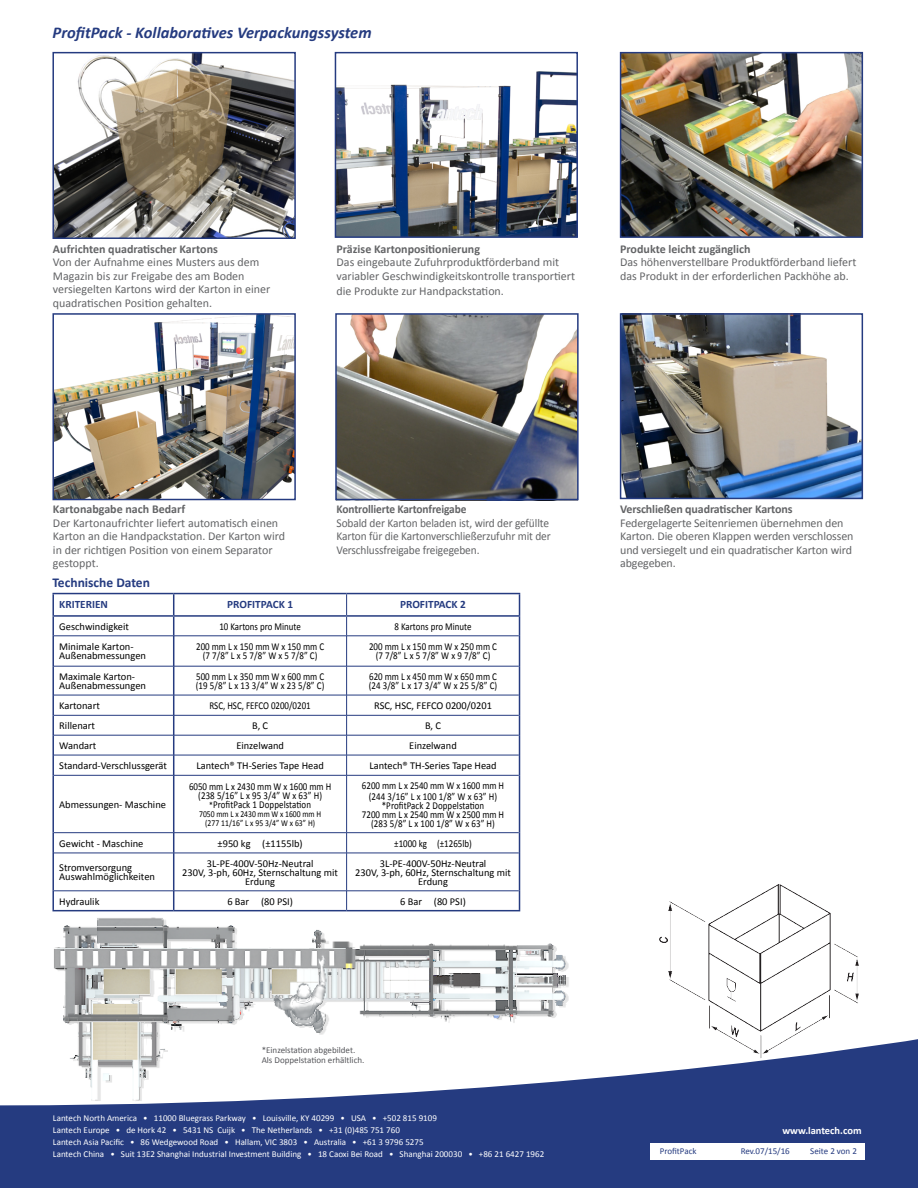
<style>
.page{position:relative;width:918px;height:1188px;background:#fff}
.page>*{position:absolute;margin:0;border:0;box-sizing:border-box;transform-origin:0 0}
.t1{font:italic 700 16.5px "Calibri";color:#253b80}
.t2{font:700 13.5px "Calibri";color:#253b80}
.t3{font:12px/13.5px "Calibri";letter-spacing:-.005em;color:#636466}
.t4{font:700 12px "Calibri";color:#636466}
.t5{font:12px/13.5px "Calibri";letter-spacing:-.005em;color:#636466;scale:.95 1}
.t6{font:700 12px "Calibri";color:#636466;scale:.95 1}
.t7{font:700 11.25px "Calibri";color:#253b80}
.t8{font:10.5px/9px "Calibri";color:#000}
.t9{font:10.5px/9px "Calibri";color:#000;text-align:center;scale:.85 1}
.t10{font:700 10.5px "Calibri";color:#fff}
.t11{font:9px/12px "Calibri";color:#fff}
.t12{font:9px/10.5px "Calibri";color:#55565a}
.t13{font:9px/9px "Calibri";color:#000;text-align:center;scale:.85 1}
.t14{font:9px "Calibri";color:#253b80}
.s1{font-size:9px}
</style>
<div class="page">
<svg style="left:0;top:1039px;width:918px;height:149px;background:#384c8b"></svg>
<img style="left:55px;top:55px;width:238px;height:181px">
<div style="left:52px;top:52px;width:244px;height:187px;border:2px solid #253b80"></div>
<img style="left:338px;top:316px;width:238px;height:181px">
<div style="left:335px;top:313px;width:244px;height:187px;border:2px solid #253b80"></div>
<img style="left:623px;top:316px;width:237px;height:180px">
<img style="left:623px;top:55px;width:237px;height:180px">
<img style="left:55px;top:316px;width:238px;height:181px">
<img style="left:338px;top:71px;width:237px;height:164px">
<div style="left:52px;top:313px;width:244px;height:187px;border:2px solid #253b80"></div>
<div style="left:620px;top:52px;width:243px;height:186px;border:2px solid #253b80"></div>
<div style="left:620px;top:313px;width:243px;height:186px;border:2px solid #253b80"></div>
<div style="left:335px;top:52px;width:243px;height:186px;border:2px solid #253b80"></div>
<img style="left:653px;top:884px;width:209px;height:178px">
<div style="left:650px;top:1144px;width:215px;height:16px;background:#fff"></div>
<hr style="left:52px;top:593px;width:122px;height:1px;background:#253b80">
<hr style="left:52px;top:594px;width:2px;height:21px;background:#253b80">
<hr style="left:174px;top:593px;width:173px;height:1px;background:#253b80">
<hr style="left:347px;top:593px;width:173px;height:1px;background:#253b80">
<hr style="left:52px;top:615px;width:122px;height:2px;background:#253b80">
<svg style="left:52px;top:617px;width:2px;height:19px"></svg>
<hr style="left:174px;top:615px;width:173px;height:2px;background:#253b80">
<svg style="left:173px;top:594px;width:1px;height:42px"></svg>
<hr style="left:347px;top:615px;width:173px;height:2px;background:#253b80">
<svg style="left:519px;top:594px;width:1px;height:42px"></svg>
<hr style="left:52px;top:636px;width:2px;height:30px;background:#253b80">
<hr style="left:173px;top:636px;width:1px;height:30px;background:#253b80">
<hr style="left:519px;top:636px;width:1px;height:30px;background:#253b80">
<hr style="left:52px;top:666px;width:2px;height:29px;background:#253b80">
<hr style="left:52px;top:695px;width:2px;height:20px;background:#253b80">
<hr style="left:52px;top:715px;width:2px;height:20px;background:#253b80">
<hr style="left:52px;top:735px;width:2px;height:20px;background:#253b80">
<svg style="left:173px;top:667px;width:1px;height:82px"></svg>
<svg style="left:519px;top:666px;width:1px;height:83px"></svg>
<svg style="left:346px;top:594px;width:1px;height:42px"></svg>
<hr style="left:54px;top:636px;width:120px;height:1px;background:#253b80">
<hr style="left:174px;top:636px;width:173px;height:1px;background:#253b80">
<hr style="left:347px;top:636px;width:172px;height:1px;background:#253b80">
<hr style="left:346px;top:636px;width:1px;height:30px;background:#253b80">
<hr style="left:54px;top:666px;width:120px;height:1px;background:#253b80">
<hr style="left:174px;top:666px;width:173px;height:1px;background:#253b80">
<hr style="left:347px;top:666px;width:172px;height:1px;background:#253b80">
<hr style="left:54px;top:695px;width:120px;height:1px;background:#253b80">
<hr style="left:174px;top:695px;width:173px;height:1px;background:#253b80">
<hr style="left:347px;top:695px;width:172px;height:1px;background:#253b80">
<hr style="left:54px;top:715px;width:120px;height:1px;background:#253b80">
<hr style="left:174px;top:715px;width:173px;height:1px;background:#253b80">
<hr style="left:347px;top:715px;width:172px;height:1px;background:#253b80">
<hr style="left:54px;top:735px;width:120px;height:1px;background:#253b80">
<hr style="left:174px;top:735px;width:173px;height:1px;background:#253b80">
<hr style="left:347px;top:735px;width:172px;height:1px;background:#253b80">
<svg style="left:346px;top:666px;width:1px;height:83px"></svg>
<img style="left:25px;top:749px;width:583px;height:429px">
<h1 class="t1" style="left:53px;top:23px;width:321px">ProfitPack - Kollaboratives Verpackungssystem</h1>
<p class="t4" style="left:53px;top:241px;width:166px">Aufrichten quadratischer Kartons</p>
<p class="t3" style="left:53px;top:255px;width:219px">Von der Aufnahme eines Musters aus dem Magazin bis zur Freigabe des am Boden versiegelten Kartons wird der Karton in einer quadratischen Position gehalten.</p>
<p class="t4" style="left:337px;top:241px;width:145px">Präzise Kartonpositionierung</p>
<p class="t3" style="left:337px;top:255px;width:240px">Das eingebaute Zufuhrproduktförderband mit variabler Geschwindigkeitskontrolle transportiert</p>
<p class="t3" style="left:337px;top:284px;width:169px">die Produkte zur Handpackstation.</p>
<p class="t4" style="left:620px;top:241px;width:132px">Produkte leicht zugänglich</p>
<p class="t3" style="left:620px;top:255px;width:238px">Das höhenverstellbare Produktförderband liefert das Produkt in der erforderlichen Packhöhe ab.</p>
<p class="t4" style="left:53px;top:502px;width:134px">Kartonabgabe nach Bedarf</p>
<p class="t3" style="left:53px;top:516px;width:234px">Der Kartonaufrichter liefert automatisch einen Karton an die Handpackstation. Der Karton wird in der richtigen Position von einem Separator gestoppt.</p>
<p class="t6" style="left:337px;top:502px;width:138px">Kontrollierte Kartonfreigabe</p>
<p class="t5" style="left:337px;top:516px;width:227px">Sobald der Karton beladen ist, wird der gefüllte<br>Karton für die Kartonverschließerzufuhr mit der<br>Verschlussfreigabe freigegeben.</p>
<p class="t2" style="left:52px;top:574px;width:99px">Technische Daten</p>
<p class="t7" style="left:59px;top:597px;width:50px">KRITERIEN</p>
<p class="t7" style="left:227px;top:597px;width:67px">PROFITPACK 1</p>
<p class="t7" style="left:400px;top:597px;width:67px">PROFITPACK 2</p>
<p class="t8" style="left:59px;top:622px;width:71px">Geschwindigkeit</p>
<p class="t9" style="left:219px;top:622px;width:97px">10 Kartons pro Minute</p>
<p class="t9" style="left:395px;top:622px;width:92px">8 Kartons pro Minute</p>
<p class="t8" style="left:59px;top:642px;width:88px">Minimale Karton-<br>Außenabmessungen</p>
<p class="t9" style="left:196px;top:642px;width:152px">200 mm L x 150 mm W x 150 mm C (7 7/8” L x 5 7/8” W x 5 7/8” C)</p>
<p class="t9" style="left:369px;top:642px;width:152px">200 mm L x 150 mm W x 250 mm C (7 7/8” L x 5 7/8” W x 9 7/8” C)</p>
<p class="t8" style="left:59px;top:672px;width:88px">Maximale Karton-<br>Außenabmessungen</p>
<p class="t9" style="left:196px;top:672px;width:153px;text-align:left">500 mm L x 350 mm W x 600 mm C (19 5/8” L x 13 3/4” W x 23 5/8” C)</p>
<p class="t9" style="left:369px;top:672px;width:153px;text-align:left">620 mm L x 450 mm W x 650 mm C (24 3/8” L x 17 3/4” W x 25 5/8” C)</p>
<p class="t8" style="left:59px;top:701px;width:42px">Kartonart</p>
<p class="t9" style="left:210px;top:701px;width:120px">RSC, HSC, FEFCO 0200/0201</p>
<p class="t8" style="left:374px;top:701px;width:119px">RSC, HSC, FEFCO 0200/0201</p>
<p class="t8" style="left:59px;top:721px;width:37px">Rillenart</p>
<p class="t8" style="left:252px;top:721px;width:17px">B, C</p>
<p class="t8" style="left:425px;top:721px;width:17px">B, C</p>
<p class="t8" style="left:59px;top:741px;width:39px">Wandart</p>
<p class="t8" style="left:236px;top:741px;width:49px">Einzelwand</p>
<p class="t8" style="left:409px;top:741px;width:49px">Einzelwand</p>
<p class="t8" style="left:59px;top:761px;width:109px">Standard-Verschlussgerät</p>
<p class="t8" style="left:197px;top:761px;width:129px">Lantech® TH-Series Tape Head</p>
<p class="t8" style="left:369px;top:761px;width:129px">Lantech® TH-Series Tape Head</p>
<p class="t8" style="left:59px;top:800px;width:108px">Abmessungen- Maschine</p>
<p class="t9" style="left:362px;top:780px;width:169px;line-height:10.5px">6200 mm L x 2540 mm W x 1600 mm H (244 3/16” L x 100 1/8” W x 63” H)</p>
<p class="t9" style="left:362px;top:801px;width:169px">*ProfitPack 2 Doppelstation<br>7200 mm L x 2540 mm W x 2500 mm H (283 5/8” L x 100 1/8” W x 63” H)</p>
<p class="t9" style="left:189px;top:782px;width:169px">6050 mm L x 2430 mm W x 1600 mm H (238 5/16” L x 95 3/4” W x 63” H) <span class="s1">*</span>ProfitPack 1 Doppelstation</p>
<p class="t13" style="left:199px;top:809px;width:145px">7050 mm L x 2430 mm W x 1600 mm H (277 11/16” L x 95 3/4” W x 63” H)</p>
<p class="t8" style="left:59px;top:839px;width:86px">Gewicht - Maschine</p>
<p class="t8" style="left:218px;top:839px;width:87px">±950 kg (±1155lb)</p>
<p class="t9" style="left:394px;top:839px;width:93px">±1000 kg (±1265lb)</p>
<p class="t8" style="left:59px;top:863px;width:97px">Stromversorgung<br>Auswahlmöglichkeiten</p>
<p class="t8" style="left:182px;top:859px;width:157px;text-align:center">3L-PE-400V-50Hz-Neutral<br>230V, 3-ph, 60Hz, Sternschaltung mit<br>Erdung</p>
<p class="t8" style="left:355px;top:859px;width:157px;text-align:center">3L-PE-400V-50Hz-Neutral<br>230V, 3-ph, 60Hz, Sternschaltung mit<br>Erdung</p>
<p class="t8" style="left:59px;top:897px;width:42px">Hydraulik</p>
<p class="t8" style="left:227px;top:897px;width:67px">6 Bar (80 PSI)</p>
<p class="t8" style="left:400px;top:897px;width:67px">6 Bar (80 PSI)</p>
<p class="t12" style="left:262px;top:1045px;width:104px">*Einzelstation abgebildet.<br>Als Doppelstation erhältlich.</p>
<p class="t11" style="left:53px;top:1112px;width:493px">Lantech North America • 11000 Bluegrass Parkway • Louisville, KY 40299 • USA • +502 815 9109<br>Lantech Europe • de Hork 42 • 5431 NS Cuijk • The Netherlands • +31 (0)485 751 760<br>Lantech Asia Pacific • 86 Wedgewood Road • Hallam, VIC 3803 • Australia • +61 3 9796 5275<br>Lantech China • Suit 13E2 Shanghai Industrial Investment Building • 18 Caoxi Bei Road • Shanghai 200030 • +86 21 6427 1962</p>
<p class="t4" style="left:620px;top:502px;width:174px">Verschließen quadratischer Kartons</p>
<p class="t3" style="left:620px;top:516px;width:235px">Federgelagerte Seitenriemen übernehmen den Karton. Die oberen Klappen werden verschlossen und versiegelt und ein quadratischer Karton wird abgegeben.</p>
<p class="t10" style="left:782px;top:1124px;width:81px">www.lantech.com</p>
<p class="t14" style="left:660px;top:1146px;width:38px">ProfitPack</p>
<p class="t14" style="left:741px;top:1146px;width:51px">Rev.07/15/16</p>
<p class="t14" style="left:810px;top:1146px;width:48px">Seite 2 von 2</p>
</div>
